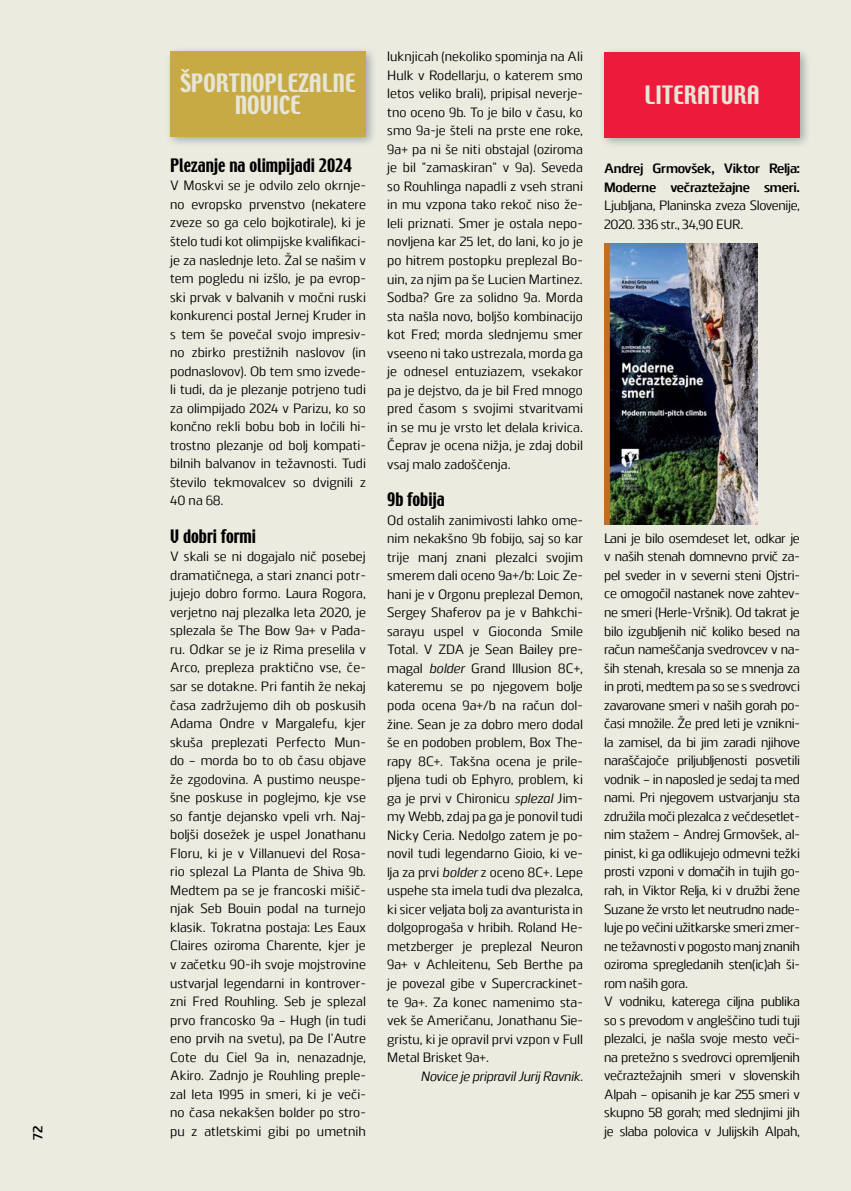
<style>
.page{position:relative;width:851px;height:1191px;background:#fff}
.page>*{position:absolute;margin:0;border:0;box-sizing:border-box;transform-origin:0 0}
.A_podnaslov{font:22.5px/22.5px "Techno";color:#e6e5d6;text-align:center}
._3KOLON_mednaslov{font:16.5px "Techno";color:#000}
._3KOLON_body{font:13.5px/18.5px "Juhl";letter-spacing:-.02em;color:#000;text-align:justify}
._3KOLON_body-2{font:italic 13.5px "Juhl";letter-spacing:-.02em;color:#000}
.t1{font:700 13.5px "Juhl";color:#000}
.s1{font-style:italic}
.s2{font-weight:700}
</style>
<div class="page">
<div style="left:0;top:0;width:850px;height:1191px;background:#ecebe0"></div>
<div style="left:164px;top:45px;width:213px;height:102px;background:#577072;opacity:.5"></div>
<div style="left:170px;top:51px;width:196px;height:85px;background:#c7aa44"></div>
<div style="left:598px;top:47px;width:213px;height:102px;background:#577072;opacity:.5"></div>
<div style="left:604px;top:53px;width:195px;height:85px;background:#ed1a3b"></div>
<img style="left:604px;top:243px;width:153px;height:281px">
<p class="t1" style="left:28px;top:1140px;width:16px;rotate:-90deg">72</p>
<p class="A_podnaslov" style="left:180px;top:72px;width:177px">ŠPORTNOPLEZALNE<br>NOVICE</p>
<p class="_3KOLON_mednaslov" style="left:170px;top:154px;width:183px">Plezanje na olimpijadi 2024</p>
<p class="_3KOLON_body" style="left:170px;top:175px;width:197px">V Moskvi se je odvilo zelo okrnje&shy;no evropsko prvenstvo (nekatere zveze so ga celo bojkotirale), ki je štelo tudi kot olimpijske kvalifikaci&shy;je za naslednje leto. Žal se našim v tem pogledu ni izšlo, je pa evrop&shy;ski prvak v balvanih v močni ruski konkurenci postal Jernej Kruder in s tem še povečal svojo impresiv&shy;no zbirko prestižnih naslovov (in podnaslovov). Ob tem smo izvede&shy;li tudi, da je plezanje potrjeno tudi za olimpijado 2024 v Parizu, ko so končno rekli bobu bob in ločili hi&shy;trostno plezanje od bolj kompati&shy;bilnih balvanov in težavnosti. Tudi število tekmovalcev so dvignili z 40 na 68.</p>
<p class="_3KOLON_mednaslov" style="left:170px;top:525px;width:87px">V dobri formi</p>
<p class="_3KOLON_body" style="left:170px;top:546px;width:197px">V skali se ni dogajalo nič posebej dramatičnega, a stari znanci potr&shy;jujejo dobro formo. Laura Rogora, verjetno naj plezalka leta 2020, je splezala še The Bow 9a+ v Pada&shy;ru. Odkar se je iz Rima preselila v Arco, prepleza praktično vse, če&shy;sar se dotakne. Pri fantih že nekaj časa zadržujemo dih ob poskusih Adama Ondre v Margalefu, kjer skuša preplezati Perfecto Mun&shy;do – morda bo to ob času objave že zgodovina. A pustimo neuspe&shy;šne poskuse in poglejmo, kje vse so fantje dejansko vpeli vrh. Naj&shy;boljši dosežek je uspel Jonathanu Floru, ki je v Villanuevi del Rosa&shy;rio splezal La Planta de Shiva 9b.<br>Medtem pa se je francoski mišič&shy;njak Seb Bouin podal na turnejo klasik. Tokratna postaja: Les Eaux Claires oziroma Charente, kjer je v začetku 90-ih svoje mojstrovine ustvarjal legendarni in kontrover&shy;zni Fred Rouhling. Seb je splezal prvo francosko 9a – Hugh (in tudi eno prvih na svetu), pa De l'Autre Cote du Ciel 9a in, nenazadnje, Akiro. Zadnjo je Rouhling preple&shy;zal leta 1995 in smeri, ki je veči&shy;no časa nekakšen bolder po stro&shy;pu z atletskimi gibi po umetnih</p>
<p class="_3KOLON_body" style="left:387px;top:46px;width:197px">luknjicah (nekoliko spominja na Ali Hulk v Rodellarju, o katerem smo letos veliko brali), pripisal neverje&shy;tno oceno 9b. To je bilo v času, ko smo 9a-je šteli na prste ene roke, 9a+ pa ni še niti obstajal (oziroma je bil "zamaskiran" v 9a). Seveda so Rouhlinga napadli z vseh strani in mu vzpona tako rekoč niso že&shy;leli priznati. Smer je ostala nepo&shy;novljena kar 25 let, do lani, ko jo je po hitrem postopku preplezal Bo&shy;uin, za njim pa še Lucien Martinez.<br>Sodba? Gre za solidno 9a. Morda sta našla novo, boljšo kombinacijo kot Fred; morda slednjemu smer vseeno ni tako ustrezala, morda ga je odnesel entuziazem, vsekakor pa je dejstvo, da je bil Fred mnogo pred časom s svojimi stvaritvami in se mu je vrsto let delala krivica.<br>Čeprav je ocena nižja, je zdaj dobil vsaj malo zadoščenja.</p>
<p class="_3KOLON_mednaslov" style="left:387px;top:488px;width:59px">9b fobija</p>
<p class="_3KOLON_body" style="left:387px;top:509px;width:197px">Od ostalih zanimivosti lahko ome&shy;nim nekakšno 9b fobijo, saj so kar trije manj znani plezalci svojim smerem dali oceno 9a+/b: Loic Ze&shy;hani je v Orgonu preplezal Demon, Sergey Shaferov pa je v Bahkchi&shy;sarayu uspel v Gioconda Smile Total. V ZDA je Sean Bailey pre&shy;magal <span class="s1">bolder</span> Grand Illusion 8C+, kateremu se po njegovem bolje poda ocena 9a+/b na račun dol&shy;žine. Sean je za dobro mero dodal še en podoben problem, Box The&shy;rapy 8C+. Takšna ocena je prile&shy;pljena tudi ob Ephyro, problem, ki ga je prvi v Chironicu <span class="s1">splezal</span> Jim&shy;my Webb, zdaj pa ga je ponovil tudi Nicky Ceria. Nedolgo zatem je po&shy;novil tudi legendarno Gioio, ki ve&shy;lja za prvi <span class="s1">bolder</span> z oceno 8C+. Lepe uspehe sta imela tudi dva plezalca, ki sicer veljata bolj za avanturista in dolgoprogaša v hribih. Roland He&shy;metzberger je preplezal Neuron 9a+ v Achleitenu, Seb Berthe pa je povezal gibe v Supercrackinet&shy;te 9a+. Za konec namenimo sta&shy;vek še Američanu, Jonathanu Sie&shy;gristu, ki je opravil prvi vzpon v Full Metal Brisket 9a+.</p>
<p class="_3KOLON_body-2" style="left:420px;top:1066px;width:164px">Novice je pripravil Jurij Ravnik.</p>
<p class="A_podnaslov" style="left:644px;top:85px;width:117px">LITERATURA</p>
<p class="_3KOLON_body" style="left:604px;top:158px;width:197px"><span class="s2">Andrej Grmovšek, Viktor Relja:<br>Moderne večraztežajne smeri.<br></span>Ljubljana, Planinska zveza Slovenije, 2020. 336 str., 34,90 EUR.</p>
<p class="_3KOLON_body" style="left:604px;top:528px;width:197px;text-align:left">Lani je bilo osemdeset let, odkar je v naših stenah domnevno prvič za&shy;pel sveder in v severni steni Ojstri&shy;ce omogočil nastanek nove zahtev&shy;ne smeri (Herle-Vršnik). Od takrat je bilo izgubljenih nič koliko besed na račun nameščanja svedrovcev v na&shy;ših stenah, kresala so se mnenja za in proti, medtem pa so se s svedrovci zavarovane smeri v naših gorah po&shy;časi množile. Že pred leti je vznikni&shy;la zamisel, da bi jim zaradi njihove naraščajoče priljubljenosti posvetili vodnik – in naposled je sedaj ta med nami. Pri njegovem ustvarjanju sta združila moči plezalca z večdesetlet&shy;nim stažem – Andrej Grmovšek, al&shy;pinist, ki ga odlikujejo odmevni težki prosti vzponi v domačih in tujih go&shy;rah, in Viktor Relja, ki v družbi žene Suzane že vrsto let neutrudno nade&shy;luje po večini užitkarske smeri zmer&shy;ne težavnosti v pogosto manj znanih oziroma spregledanih sten(ic)ah ši&shy;rom naših gora.</p>
<p class="_3KOLON_body" style="left:604px;top:991px;width:197px">V vodniku, katerega ciljna publika so s prevodom v angleščino tudi tuji plezalci, je našla svoje mesto veči&shy;na pretežno s svedrovci opremljenih večraztežajnih smeri v slovenskih Alpah – opisanih je kar 255 smeri v skupno 58 gorah; med slednjimi jih je slaba polovica v Julijskih Alpah,</p>
</div>
